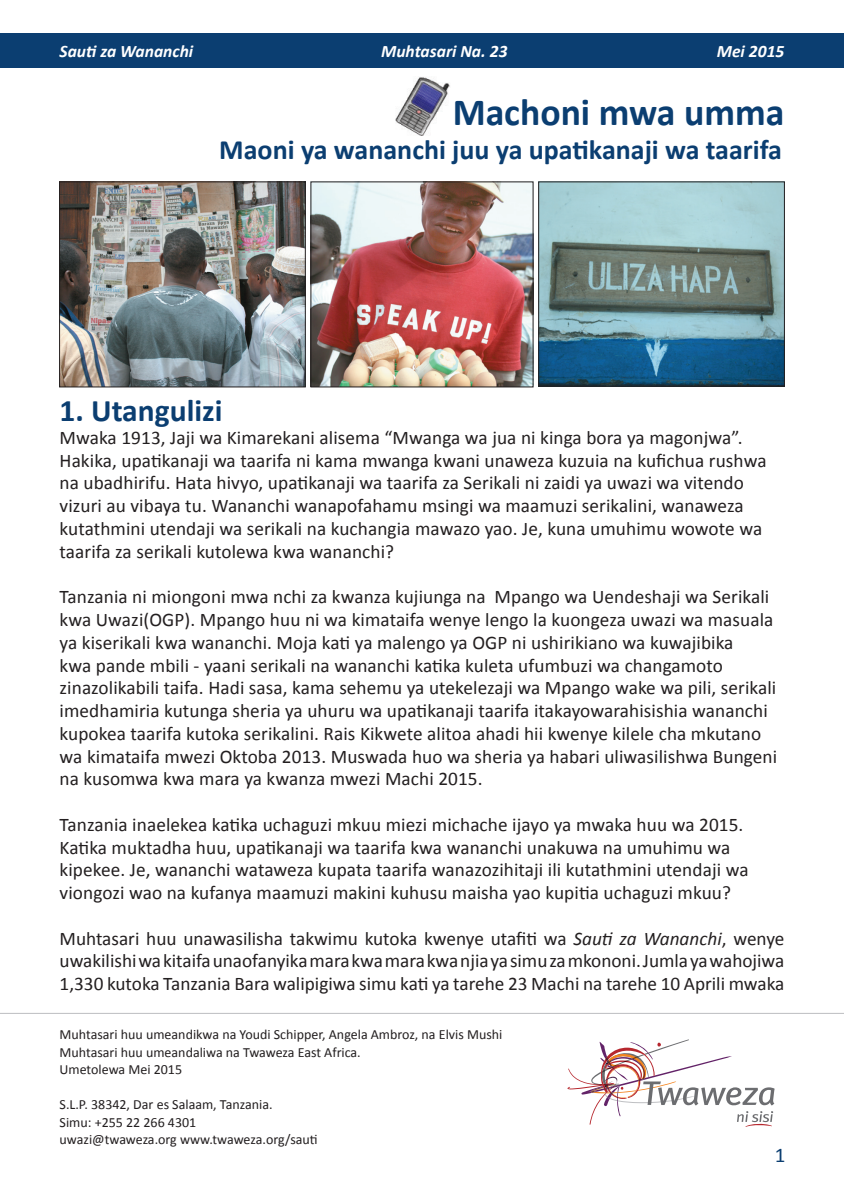
<style>
.page{position:relative;width:844px;height:1191px;background:#fff}
.page>*{position:absolute;margin:0;border:0;box-sizing:border-box;transform-origin:0 0}
.Main_Head{font:700 38.5px "Calibri";color:#0b3e71}
.t1{font:700 31.5px "Calibri";color:#0b3e71}
.Tag_Line{font:700 28px "Calibri";color:#0b3e71}
.t2{font:21px "Calibri";color:#0b3e71}
.Body_Text{font:19.25px/22.8px "Calibri";letter-spacing:.005em;color:#231f20}
.t3{font:italic 700 17.5px "Calibri";color:#fff}
.t4{font:14px "Calibri";color:#231f20}
.s1{font-style:italic}
</style>
<div class="page">
<div style="left:0;top:33px;width:843px;height:34px;background:#0b3e71"></div>
<hr style="left:0;top:1013px;width:843px;height:1px;background:#bcbdc0">
<img style="left:61px;top:184px;width:242px;height:201px">
<div style="left:59px;top:182px;width:246px;height:205px;border:1px solid #231f20"></div>
<img style="left:312px;top:184px;width:219px;height:201px">
<div style="left:310px;top:182px;width:223px;height:205px;border:1px solid #231f20"></div>
<img style="left:540px;top:184px;width:242px;height:200px">
<div style="left:538px;top:182px;width:246px;height:204px;border:1px solid #231f20"></div>
<img style="left:395px;top:77px;width:55px;height:59px">
<svg style="left:567px;top:1039px;width:207px;height:88px"></svg>
<p class="t3" style="left:60px;top:40px;width:135px">Sauti za Wananchi</p>
<p class="t3" style="left:381px;top:40px;width:128px">Muhtasari Na. 23</p>
<p class="t3" style="left:716px;top:40px;width:69px">Mei 2015</p>
<p class="Main_Head" style="left:452px;top:88px;width:333px">Machoni mwa umma</p>
<p class="Tag_Line" style="left:219px;top:132px;width:564px">Maoni ya wananchi juu ya upatikanaji wa taarifa</p>
<p class="t1" style="left:60px;top:390px;width:164px">1. Utangulizi</p>
<p class="Body_Text" style="left:60px;top:426px;width:708px">Mwaka 1913, Jaji wa Kimarekani alisema “Mwanga wa jua ni kinga bora ya magonjwa”.<br>Hakika, upatikanaji wa taarifa ni kama mwanga kwani unaweza kuzuia na kufichua rushwa na ubadhirifu. Hata hivyo, upatikanaji wa taarifa za Serikali ni zaidi ya uwazi wa vitendo vizuri au vibaya tu. Wananchi wanapofahamu msingi wa maamuzi serikalini, wanaweza kutathmini utendaji wa serikali na kuchangia mawazo yao. Je, kuna umuhimu wowote wa taarifa za serikali kutolewa kwa wananchi?</p>
<p class="Body_Text" style="left:60px;top:585px;width:719px">Tanzania ni miongoni mwa nchi za kwanza kujiunga na Mpango wa Uendeshaji wa Serikali kwa Uwazi(OGP). Mpango huu ni wa kimataifa wenye lengo la kuongeza uwazi wa masuala ya kiserikali kwa wananchi. Moja kati ya malengo ya OGP ni ushirikiano wa kuwajibika<br>kwa pande mbili - yaani serikali na wananchi katika kuleta ufumbuzi wa changamoto zinazolikabili taifa. Hadi sasa, kama sehemu ya utekelezaji wa Mpango wake wa pili, serikali imedhamiria kutunga sheria ya uhuru wa upatikanaji taarifa itakayowarahisishia wananchi kupokea taarifa kutoka serikalini. Rais Kikwete alitoa ahadi hii kwenye kilele cha mkutano wa kimataifa mwezi Oktoba 2013. Muswada huo wa sheria ya habari uliwasilishwa Bungeni na kusomwa kwa mara ya kwanza mwezi Machi 2015.</p>
<p class="Body_Text" style="left:60px;top:813px;width:690px">Tanzania inaelekea katika uchaguzi mkuu miezi michache ijayo ya mwaka huu wa 2015.<br>Katika muktadha huu, upatikanaji wa taarifa kwa wananchi unakuwa na umuhimu wa kipekee. Je, wananchi wataweza kupata taarifa wanazozihitaji ili kutathmini utendaji wa viongozi wao na kufanya maamuzi makini kuhusu maisha yao kupitia uchaguzi mkuu?</p>
<p class="Body_Text" style="left:60px;top:927px;width:726px;text-align:justify">Muhtasari huu unawasilisha takwimu kutoka kwenye utafiti wa <span class="s1">Sauti za Wananchi</span>, wenye uwakilishi wa kitaifa unaofanyika mara kwa mara kwa njia ya simu za mkononi. Jumla ya wahojiwa 1,330 kutoka Tanzania Bara walipigiwa simu kati ya tarehe 23 Machi na tarehe 10 Aprili mwaka</p>
<p class="t4" style="left:60px;top:1025px;width:444px">Muhtasari huu umeandikwa na Youdi Schipper, Angela Ambroz, na Elvis Mushi</p>
<p class="t4" style="left:60px;top:1043px;width:303px">Muhtasari huu umeandaliwa na Twaweza East Africa.</p>
<p class="t4" style="left:60px;top:1060px;width:124px">Umetolewa Mei 2015</p>
<p class="t4" style="left:60px;top:1095px;width:214px">S.L.P. 38342, Dar es Salaam, Tanzania.</p>
<p class="t4" style="left:60px;top:1113px;width:138px">Simu: +255 22 266 4301</p>
<p class="t4" style="left:60px;top:1130px;width:259px">uwazi@twaweza.org www.twaweza.org/sauti</p>
<p class="t2" style="left:774px;top:1141px;width:12px">1</p>
</div>
